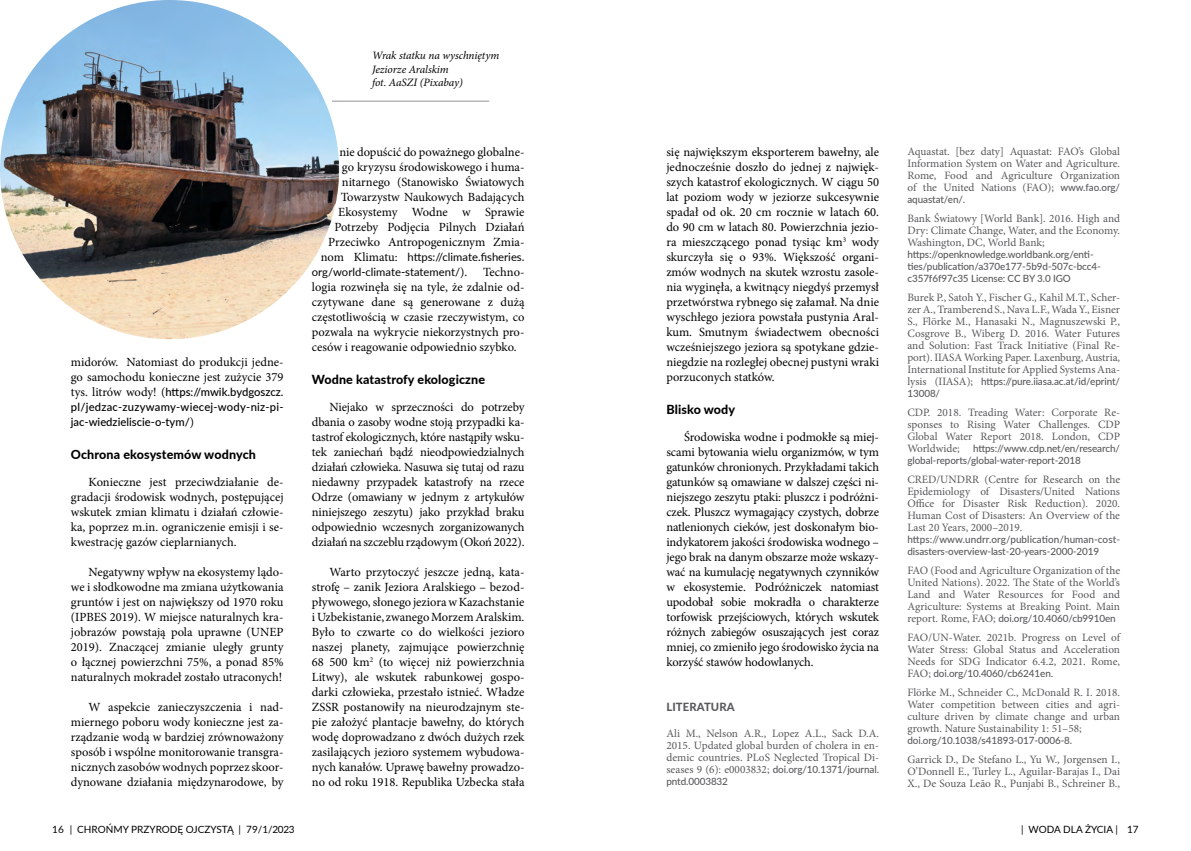
<style>
.page{position:relative;width:1191px;height:851px;background:#fff}
.page>*{position:absolute;margin:0;border:0;box-sizing:border-box;transform-origin:0 0}
.tekst{font:12.5px/15px "Minion Pro";letter-spacing:-.005em;color:#000;text-align:justify}
.srodtytul{font:800 12.5px "Lato";letter-spacing:.01em;color:#000}
.literatura{font:11.25px/12px "Minion Pro";letter-spacing:-.005em;color:#58595b;text-align:justify}
.tekst-2{font:500 11.25px/15px "Lato";letter-spacing:.02em;color:#000;text-align:justify}
.tekst-3{font:11.25px/15px "Lato";color:#000}
.zdjecie_tekst_podpis{font:italic 11.25px/13.8px "Minion Pro";letter-spacing:-.01em;color:#000}
.tekst-4{font:800 11.25px "Lato";letter-spacing:.01em;color:#58595b}
.literatura-2{font:500 10px/12px "Lato";letter-spacing:-.01em;color:#58595b}
.t1{font:10px "Lato";color:#000}
.s1{font-family:"Minion Pro";font-weight:400;font-size:12.5px}
.s2{font-family:"Minion Pro";font-size:12.5px}
.s3{font-family:"Minion Pro";font-weight:400;font-size:11.25px}
.s4{font-family:"Lato";font-weight:500;font-size:10px}
</style>
<div class="page">
<hr style="left:332px;top:101px;width:157px;height:1px;background:#a7a9ac">
<img style="left:0;top:0;width:339px;height:339px;border-radius:169px">
<p class="tekst" style="left:71px;top:354px;width:214px">midorów. Natomiast do produkcji jedne&shy;go samochodu konieczne jest zużycie 379</p>
<p class="tekst-2" style="left:71px;top:383px;width:214px"><span class="s1">tys. litrów wody! (</span>https://mwik.bydgoszcz. pl/jedzac-zuzywamy-wiecej-wody-niz-pi&shy;jac-wiedzieliscie-o-tym/<span class="s1">)</span></p>
<p class="srodtytul" style="left:71px;top:444px;width:186px">Ochrona ekosystemów wodnych</p>
<p class="tekst" style="left:71px;top:474px;width:214px;text-indent:18px">Konieczne jest przeciwdziałanie de&shy;gradacji środowisk wodnych, postępującej wskutek zmian klimatu i działań człowie&shy;ka, poprzez m.in. ograniczenie emisji i se&shy;kwestrację gazów cieplarnianych.</p>
<p class="tekst" style="left:71px;top:564px;width:214px;text-indent:18px">Negatywny wpływ na ekosystemy lądo&shy;we i słodkowodne ma zmiana użytkowania gruntów i jest on największy od 1970 roku (IPBES 2019). W miejsce naturalnych kra&shy;jobrazów powstają pola uprawne (UNEP 2019). Znaczącej zmianie uległy grunty o łącznej powierzchni 75%, a ponad 85% naturalnych mokradeł zostało utraconych!</p>
<p class="tekst" style="left:71px;top:699px;width:214px;text-indent:18px">W aspekcie zanieczyszczenia i nad&shy;miernego poboru wody konieczne jest za&shy;rządzanie wodą w bardziej zrównoważony sposób i wspólne monitorowanie transgra&shy;nicznych zasobów wodnych poprzez skoor&shy;dynowane działania międzynarodowe, by</p>
<p class="zdjecie_tekst_podpis" style="left:372px;top:48px;width:129px">Wrak statku na wyschniętym<br>Jeziorze Aralskim<br>fot. AaSZI (Pixabay)</p>
<p class="tekst" style="left:328px;top:144px;width:198px;text-align:right">nie dopuścić do poważnego globalne&shy;go kryzysu środowiskowego i huma&shy;nitarnego (Stanowisko Światowych Towarzystw Naukowych Badających Ekosystemy Wodne w Sprawie Potrzeby Podjęcia Pilnych Działań Przeciwko Antropogenicznym Zmia-</p>
<p class="tekst-3" style="left:312px;top:248px;width:214px;text-indent:9px"><span class="s2">nom Klimatu:</span> https://climate.fisheries. org/world-climate-statement/<span class="s2">).</span></p>
<p class="tekst" style="left:312px;top:264px;width:214px;text-indent:171px">Techno&shy;logia rozwinęła się na tyle, że zdalnie od&shy;czytywane dane są generowane z dużą częstotliwością w czasie rzeczywistym, co pozwala na wykrycie niekorzystnych pro&shy;cesów i reagowanie odpowiednio szybko.</p>
<p class="srodtytul" style="left:312px;top:369px;width:175px">Wodne katastrofy ekologiczne</p>
<p class="tekst" style="left:312px;top:399px;width:214px;text-indent:18px">Niejako w sprzeczności do potrzeby dbania o zasoby wodne stoją przypadki ka&shy;tastrof ekologicznych, które nastąpiły wsku&shy;tek zaniechań bądź nieodpowiedzialnych działań człowieka. Nasuwa się tutaj od razu niedawny przypadek katastrofy na rzece Odrze (omawiany w jednym z artykułów niniejszego zeszytu) jako przykład braku odpowiednio wczesnych zorganizowanych działań na szczeblu rządowym (Okoń 2022).</p>
<p class="tekst" style="left:312px;top:564px;width:214px;text-indent:18px">Warto przytoczyć jeszcze jedną, kata&shy;strofę – zanik Jeziora Aralskiego – bezod&shy;pływowego, słonego jeziora w Kazachstanie i Uzbekistanie, zwanego Morzem Aralskim.<br>Było to czwarte co do wielkości jezioro naszej planety, zajmujące powierzchnię 68 500 km<sup>2</sup> (to więcej niż powierzchnia Litwy), ale wskutek rabunkowej gospo&shy;darki człowieka, przestało istnieć. Władze ZSSR postanowiły na nieurodzajnym ste&shy;pie założyć plantacje bawełny, do których wodę doprowadzano z dwóch dużych rzek zasilających jezioro systemem wybudowa&shy;nych kanałów. Uprawę bawełny prowadzo&shy;no od roku 1918. Republika Uzbecka stała</p>
<p class="tekst" style="left:666px;top:144px;width:214px">się największym eksporterem bawełny, ale jednocześnie doszło do jednej z najwięk&shy;szych katastrof ekologicznych. W ciągu 50 lat poziom wody w jeziorze sukcesywnie spadał od ok. 20 cm rocznie w latach 60. do 90 cm w latach 80. Powierzchnia jezio&shy;ra mieszczącego ponad tysiąc km<sup>3</sup> wody skurczyła się o 93%. Większość organi&shy;zmów wodnych na skutek wzrostu zasole&shy;nia wyginęła, a kwitnący niegdyś przemysł przetwórstwa rybnego się załamał. Na dnie wyschłego jeziora powstała pustynia Aral&shy;kum. Smutnym świadectwem obecności wcześniejszego jeziora są spotykane gdzie&shy;niegdzie na rozległej obecnej pustyni wraki porzuconych statków.</p>
<p class="srodtytul" style="left:666px;top:399px;width:70px">Blisko wody</p>
<p class="tekst" style="left:666px;top:429px;width:214px;text-indent:18px">Środowiska wodne i podmokłe są miej&shy;scami bytowania wielu organizmów, w tym gatunków chronionych. Przykładami takich gatunków są omawiane w dalszej części ni&shy;niejszego zeszytu ptaki: pluszcz i podróżni&shy;czek. Pluszcz wymagający czystych, dobrze natlenionych cieków, jest doskonałym bio&shy;indykatorem jakości środowiska wodnego – jego brak na danym obszarze może wskazy&shy;wać na kumulację negatywnych czynników w ekosystemie. Podróżniczek natomiast upodobał sobie mokradła o charakterze torfowisk przejściowych, których wskutek różnych zabiegów osuszających jest coraz mniej, co zmieniło jego środowisko życia na korzyść stawów hodowlanych.</p>
<p class="tekst-4" style="left:666px;top:698px;width:70px">LITERATURA</p>
<p class="literatura" style="left:666px;top:727px;width:214px">Ali M., Nelson A.R., Lopez A.L., Sack D.A.<br>2015. Updated global burden of cholera in en&shy;demic countries. PLoS Neglected Tropical Di-</p>
<p class="literatura-2" style="left:666px;top:762px;width:214px"><span class="s3">seases 9 (6): e0003832;</span> doi.org/10.1371/journal. pntd.0003832</p>
<p class="literatura" style="left:907px;top:145px;width:214px">Aquastat. [bez daty] Aquastat: FAO’s Global Information System on Water and Agriculture.<br>Rome, Food and Agriculture Organization of the United Nations (FAO); <span class="s4">www.fao.org/</span></p>
<p class="literatura-2" style="left:907px;top:193px;width:59px">aquastat/en/.</p>
<p class="literatura" style="left:907px;top:212px;width:214px">Bank Światowy [World Bank]. 2016. High and Dry: Climate Change, Water, and the Economy.<br>Washington, DC, World Bank;</p>
<p class="literatura-2" style="left:907px;top:248px;width:195px">https://openknowledge.worldbank.org/enti&shy;ties/publication/a370e177-5b9d-507c-bcc4- c357f6f97c35 License: CC BY 3.0 IGO</p>
<p class="literatura" style="left:907px;top:291px;width:214px">Burek P., Satoh Y., Fischer G., Kahil M.T., Scher&shy;zer A., Tramberend S., Nava L.F., Wada Y., Eisner S., Flörke M., Hanasaki N., Magnuszewski P., Cosgrove B., Wiberg D. 2016. Water Futures and Solution: Fast Track Initiative (Final Re&shy;port). IIASA Working Paper. Laxenburg, Austria, International Institute for Applied Systems Ana-</p>
<p class="literatura-2" style="left:907px;top:375px;width:214px"><span class="s3">lysis (IIASA);</span> https://pure.iiasa.ac.at/id/eprint/<br>13008/</p>
<p class="literatura" style="left:907px;top:406px;width:214px">CDP. 2018. Treading Water: Corporate Re&shy;sponses to Rising Water Challenges. CDP Global Water Report 2018. London, CDP</p>
<p class="literatura-2" style="left:907px;top:442px;width:214px"><span class="s3">Worldwide;</span> https://www.cdp.net/en/research/ global-reports/global-water-report-2018</p>
<p class="literatura" style="left:907px;top:473px;width:214px">CRED/UNDRR (Centre for Research on the Epidemiology of Disasters/United Nations Office for Disaster Risk Reduction). 2020.<br>Human Cost of Disasters: An Overview of the Last 20 Years, 2000–2019.</p>
<p class="literatura-2" style="left:907px;top:532px;width:214px">https://www.undrr.org/publication/human-cost&shy;disasters-overview-last-20-years-2000-2019</p>
<p class="literatura" style="left:907px;top:564px;width:214px">FAO (Food and Agriculture Organization of the United Nations). 2022. The State of the World’s Land and Water Resources for Food and Agriculture: Systems at Breaking Point. Main</p>
<p class="literatura-2" style="left:907px;top:611px;width:210px"><span class="s3">report. Rome, FAO;</span> doi.org/10.4060/cb9910en</p>
<p class="literatura" style="left:907px;top:631px;width:214px">FAO/UN-Water. 2021b. Progress on Level of Water Stress: Global Status and Acceleration Needs for SDG Indicator 6.4.2, 2021. Rome,</p>
<p class="literatura-2" style="left:907px;top:666px;width:147px"><span class="s3">FAO;</span> doi.org/10.4060/cb6241en<span class="s3">.</span></p>
<p class="literatura" style="left:907px;top:686px;width:214px">Flörke M., Schneider C., McDonald R. I. 2018.<br>Water competition between cities and agri&shy;culture driven by climate change and urban growth. Nature Sustainability 1: 51–58;</p>
<p class="literatura-2" style="left:907px;top:733px;width:166px">doi.org/10.1038/s41893-017-0006-8.</p>
<p class="literatura" style="left:907px;top:753px;width:214px">Garrick D., De Stefano L., Yu W., Jorgensen I., O’Donnell E., Turley L., Aguilar-Barajas I., Dai X., De Souza Leão R., Punjabi B., Schreiner B.,</p>
<p class="t1" style="left:52px;top:821px;width:244px">16 | CHROŃMY PRZYRODĘ OJCZYSTĄ | 79/1/2023</p>
<p class="t1" style="left:1021px;top:822px;width:119px">| WODA DLA ŻYCIA | 17</p>
</div>
